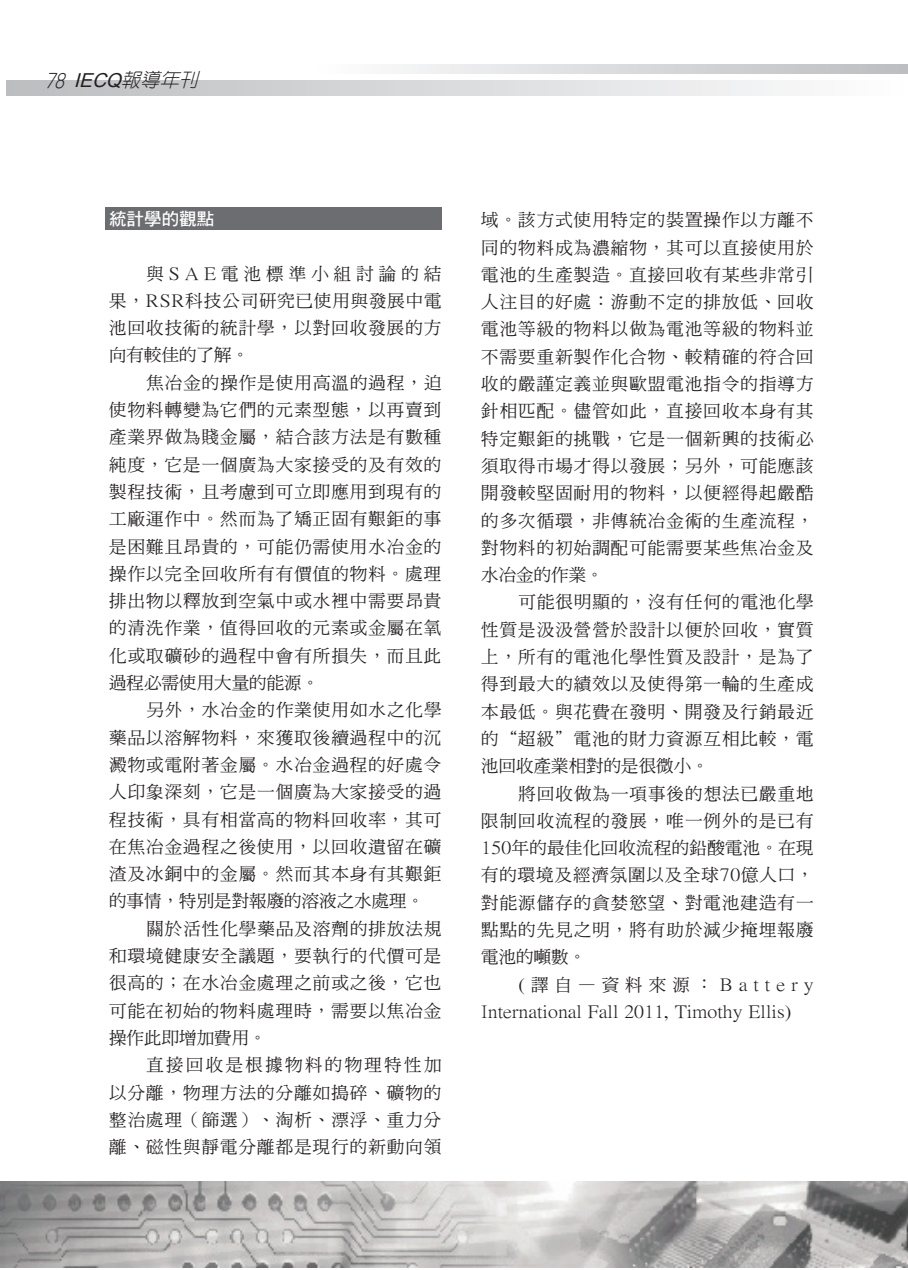
<style>
.page{position:relative;width:908px;height:1270px;background:#fff}
.page>*{position:absolute;margin:0;border:0;box-sizing:border-box;transform-origin:0 0}
.t1{font:italic 300 19.25px "Yen Round";color:#231f20}
.t2{font:17.5px/27.3px "DF Ming Md HK BF";letter-spacing:.06em;color:#231f20;text-align:justify}
.t3{font:17.5px/27.3px "DF Ming Md HK BF";color:#231f20}
.t4{font:17.5px "DF Ming Md HK BF";letter-spacing:.135em;color:#231f20}
.t5{font:17.5px "DF Hei Std W7";color:#fff}
.s1{font-family:"Arial";font-weight:400}
</style>
<div class="page">
<img style="left:1px;top:1181px;width:907px;height:86px">
<svg style="left:395px;top:65px;width:513px;height:8px;background:#d7d8da"></svg>
<svg style="left:6px;top:80px;width:780px;height:15px;background:#d7d8da"></svg>
<div style="left:105px;top:207px;width:336px;height:23px;background:#6c6d70"></div>
<p class="t1" style="left:45px;top:70px;width:160px">78 <span class="s1">IECQ</span>報導年刊</p>
<p class="t5" style="left:109px;top:209px;width:106px">統計學的觀點</p>
<p class="t2" style="left:109px;top:260px;width:334px;text-indent:37px">與SAE電池標準小組討論的結果，RSR科技公司研究已使用與發展中電池回收技術的統計學，以對回收發展的方向有較佳的了解。</p>
<p class="t2" style="left:109px;top:370px;width:334px;text-indent:37px">焦冶金的操作是使用高溫的過程，迫使物料轉變為它們的元素型態，以再賣到產業界做為賤金屬，結合該方法是有數種純度，它是一個廣為大家接受的及有效的製程技術，且考慮到可立即應用到現有的工廠運作中。然而為了矯正固有艱鉅的事是困難且昂貴的，可能仍需使用水冶金的操作以完全回收所有有價值的物料。處理排出物以釋放到空氣中或水裡中需要昂貴的清洗作業，值得回收的元素或金屬在氧化或取礦砂的過程中會有所損失，而且此過程必需使用大量的能源。</p>
<p class="t2" style="left:146px;top:697px;width:297px">另外，水冶金的作業使用如水之化學</p>
<p class="t2" style="left:109px;top:724px;width:334px">藥品以溶解物料，來獲取後續過程中的沉</p>
<p class="t2" style="left:109px;top:752px;width:334px">澱物或電附著金屬。水冶金過程的好處令</p>
<p class="t2" style="left:109px;top:779px;width:334px">人印象深刻，它是一個廣為大家接受的過</p>
<p class="t2" style="left:109px;top:806px;width:334px">程技術，具有相當高的物料回收率，其可</p>
<p class="t2" style="left:109px;top:834px;width:334px">在焦冶金過程之後使用，以回收遺留在礦</p>
<p class="t2" style="left:109px;top:861px;width:334px">渣及冰銅中的金屬。然而其本身有其艱鉅</p>
<p class="t3" style="left:109px;top:888px;width:316px">的事情，特別是對報廢的溶液之水處理。</p>
<p class="t2" style="left:146px;top:916px;width:297px">關於活性化學藥品及溶劑的排放法規</p>
<p class="t2" style="left:109px;top:943px;width:334px">和環境健康安全議題，要執行的代價可是</p>
<p class="t2" style="left:109px;top:970px;width:334px">很高的；在水冶金處理之前或之後，它也</p>
<p class="t2" style="left:109px;top:997px;width:334px">可能在初始的物料處理時，需要以焦冶金</p>
<p class="t3" style="left:109px;top:1025px;width:159px">操作此即增加費用。</p>
<p class="t4" style="left:146px;top:1056px;width:297px">直接回收是根據物料的物理特性加</p>
<p class="t2" style="left:109px;top:1079px;width:334px">以分離，物理方法的分離如搗碎、礦物的</p>
<p class="t2" style="left:109px;top:1107px;width:334px">整治處理（篩選）、淘析、漂浮、重力分</p>
<p class="t2" style="left:109px;top:1134px;width:334px">離、磁性與靜電分離都是現行的新動向領</p>
<p class="t2" style="left:481px;top:207px;width:334px">域。該方式使用特定的裝置操作以方離不同的物料成為濃縮物，其可以直接使用於電池的生產製造。直接回收有某些非常引人注目的好處：游動不定的排放低、回收電池等級的物料以做為電池等級的物料並不需要重新製作化合物、較精確的符合回收的嚴謹定義並與歐盟電池指令的指導方針相匹配。儘管如此，直接回收本身有其特定艱鉅的挑戰，它是一個新興的技術必須取得市場才得以發展；另外，可能應該開發較堅固耐用的物料，以便經得起嚴酷的多次循環，非傳統冶金術的生產流程，對物料的初始調配可能需要某些焦冶金及水冶金的作業。</p>
<p class="t2" style="left:481px;top:589px;width:334px;text-indent:37px">可能很明顯的，沒有任何的電池化學性質是汲汲營營於設計以便於回收，實質上，所有的電池化學性質及設計，是為了得到最大的績效以及使得第一輪的生產成本最低。與花費在發明、開發及行銷最近的“超級”電池的財力資源互相比較，電池回收產業相對的是很微小。</p>
<p class="t2" style="left:481px;top:780px;width:334px;text-indent:37px">將回收做為一項事後的想法已嚴重地限制回收流程的發展，唯一例外的是已有150年的最佳化回收流程的鉛酸電池。在現有的環境及經濟氛圍以及全球70億人口，對能源儲存的貪婪慾望、對電池建造有一點點的先見之明，將有助於減少掩埋報廢電池的噸數。</p>
<p class="t3" style="left:481px;top:972px;width:334px;text-indent:37px">(譯自—資料來源：Battery<br>International Fall 2011, Timothy Ellis)</p>
</div>
